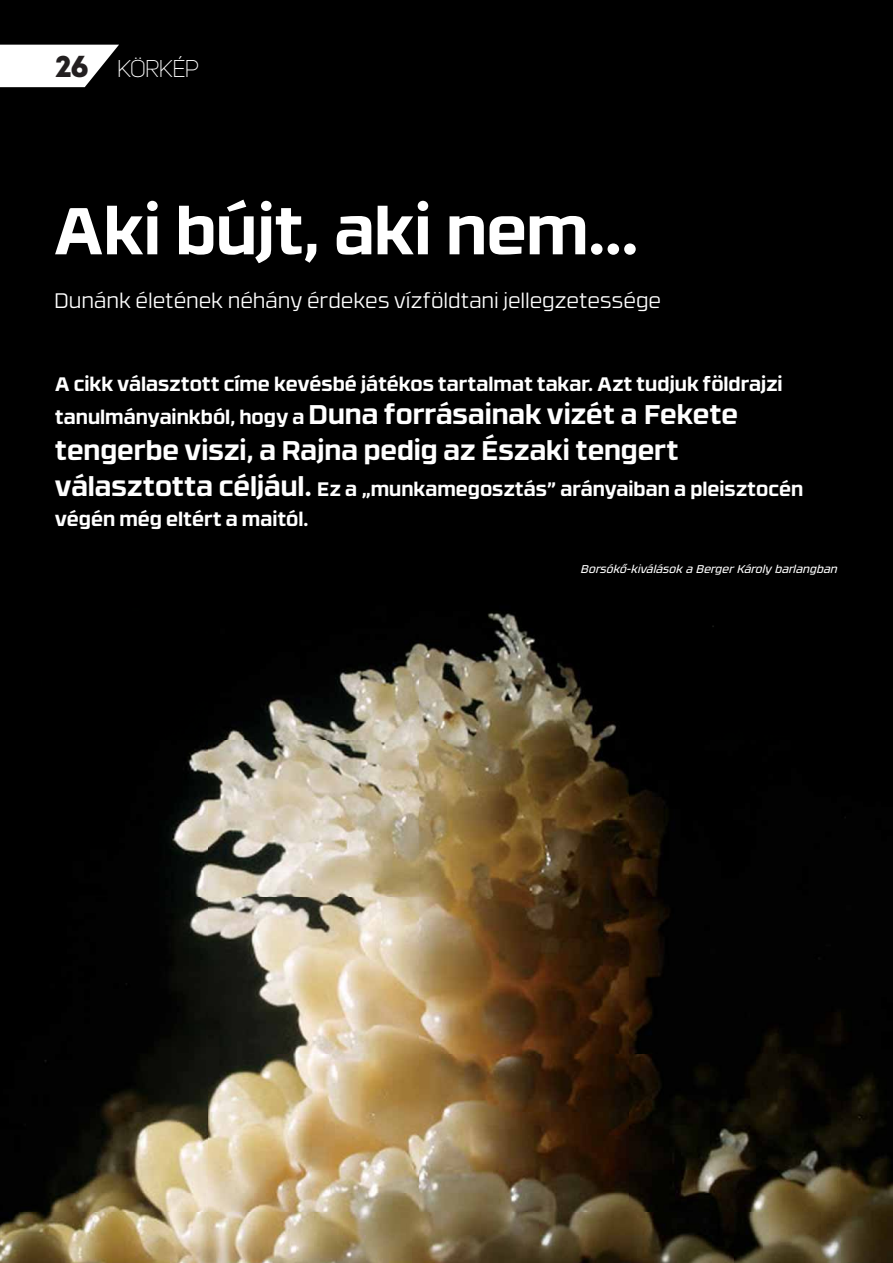
<style>
.page{position:relative;width:893px;height:1263px;background:#fff}
.page>*{position:absolute;margin:0;border:0;box-sizing:border-box;transform-origin:0 0}
.t1{font:700 66px "RB No 3.1";color:#fff}
.t2{font:700 27px/36px "RB No 3.1";color:#fff}
.t3{font:24px "Uni Sans Light";letter-spacing:-.055em;color:#fff}
.t4{font:300 21px "RB No 3.1";color:#fff}
.t5{font:700 19.5px/30px "RB No 3.1";color:#fff}
.t6{font:italic 11.25px "RB No 3.1";letter-spacing:.01em;color:#fff}
.s1{font-family:"Intro";font-size:30px;color:#231f20}
.s2{font-size:19.5px}
.s3{font-size:27px}
</style>
<div class="page">
<div style="left:0;top:0;width:893px;height:1262px;background:#000"></div>
<svg style="left:0;top:45px;width:119px;height:42px;background:#dadada"></svg>
<img style="left:0;top:613px;width:893px;height:649px">
<p class="t3" style="left:55px;top:59px;width:146px"><span class="s1">26</span> KÖRKÉP</p>
<h1 class="t1" style="left:54px;top:206px;width:585px">Aki bújt, aki nem…</h1>
<p class="t4" style="left:54px;top:293px;width:608px">Dunánk életének néhány érdekes vízföldtani jellegzetessége</p>
<p class="t5" style="left:55px;top:370px;width:729px">A cikk választott címe kevésbé játékos tartalmat takar. Azt tudjuk földrajzi</p>
<h2 class="t2" style="left:55px;top:398px;width:684px"><span class="s2">tanulmányainkból, hogy a</span> Duna forrásainak vizét a Fekete tengerbe viszi, a Rajna pedig az Északi tengert</h2>
<p class="t5" style="left:55px;top:475px;width:749px"><span class="s3">választotta céljául.</span> Ez a „munkamegosztás” arányaiban a pleisztocén végén még eltért a maitól.</p>
<p class="t6" style="left:581px;top:564px;width:258px">Borsókő-kiválások a Berger Károly barlangban</p>
</div>
